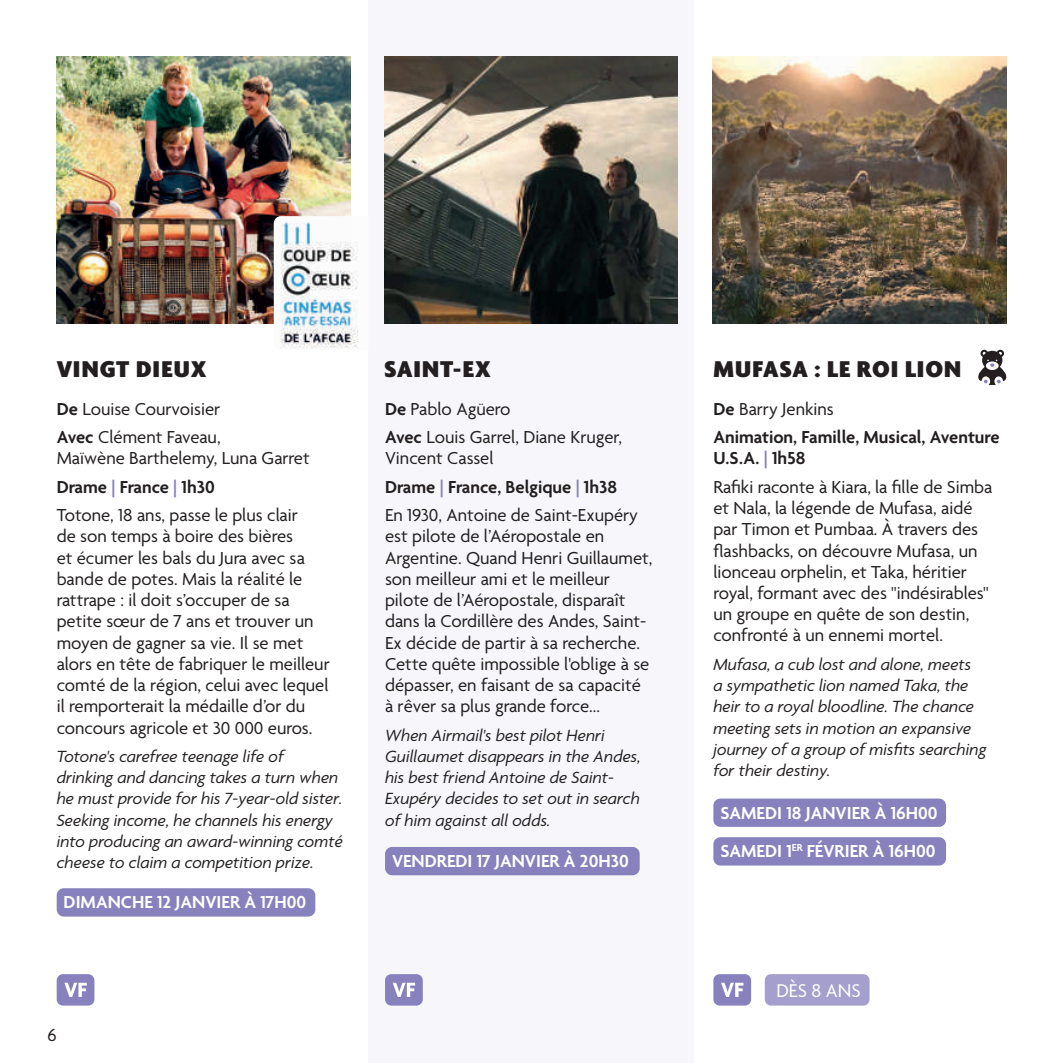
<style>
.page{position:relative;width:1063px;height:1063px;background:#fff}
.page>*{position:absolute;margin:0;border:0;box-sizing:border-box;transform-origin:0 0}
.t1{font:900 condensed 24.75px "Agenda";letter-spacing:.03em;color:#231f20;scale:1.17 1}
.t2{font:20px "Agenda";color:#fff}
.t3{font:18.75px/21.2px "Agenda";color:#231f20}
.t4{font:600 18.75px/38.8px "Agenda";color:#fff}
.t5{font:600 18.75px/28.2px "Agenda";color:#231f20}
.t6{font:italic 17.5px/21.2px "Agenda";color:#231f20}
.s1{font-weight:600}
.s2{font-weight:600;color:#8781bd}
.s3{font-weight:400}
</style>
<div class="page">
<div style="left:369px;top:0;width:325px;height:1063px;background:#f7f7fb"></div>
<div style="left:57px;top:974px;width:37px;height:32px;background:#8781bd;border-radius:6px"></div>
<svg style="left:64px;top:983px;width:23px;height:14px"></svg>
<div style="left:385px;top:974px;width:38px;height:32px;background:#8781bd;border-radius:6px"></div>
<svg style="left:393px;top:983px;width:22px;height:14px"></svg>
<div style="left:713px;top:974px;width:38px;height:32px;background:#8781bd;border-radius:6px"></div>
<svg style="left:721px;top:983px;width:22px;height:14px"></svg>
<div style="left:765px;top:974px;width:105px;height:32px;background:#a49fcd;border-radius:6px"></div>
<div style="left:57px;top:888px;width:258px;height:29px;background:#8781bd;border-radius:7px"></div>
<div style="left:385px;top:847px;width:255px;height:28px;background:#8781bd;border-radius:7px"></div>
<div style="left:713px;top:799px;width:233px;height:28px;background:#8781bd;border-radius:7px"></div>
<div style="left:713px;top:837px;width:233px;height:29px;background:#8781bd;border-radius:7px"></div>
<img style="left:57px;top:57px;width:293px;height:267px">
<img style="left:384px;top:57px;width:294px;height:267px">
<img style="left:713px;top:57px;width:293px;height:267px">
<img style="left:274px;top:216px;width:84px;height:133px">
<svg style="left:978px;top:350px;width:29px;height:35px"></svg>
<h1 class="t1" style="left:57px;top:356px;width:130px">VINGT DIEUX</h1>
<h1 class="t1" style="left:384px;top:356px;width:93px">SAINT-EX</h1>
<h1 class="t1" style="left:713px;top:356px;width:213px">MUFASA : LE ROI LION</h1>
<p class="t3" style="left:57px;top:396px;width:165px;line-height:28.2px"><span class="s1">De</span> Louise Courvoisier<br><span class="s1">Avec</span> Clément Faveau,</p>
<p class="t3" style="left:57px;top:445px;width:255px;line-height:28.2px">Maïwène Barthelemy, Luna Garret<br><span class="s1">Drame</span> <span class="s2">|</span> <span class="s1">France</span> <span class="s2">|</span> <span class="s1">1h30<br></span>Totone, 18 ans, passe le plus clair</p>
<p class="t3" style="left:57px;top:527px;width:275px">de son temps à boire des bières<br>et écumer les bals du Jura avec sa bande de potes. Mais la réalité le rattrape : il doit s’occuper de sa petite sœur de 7 ans et trouver un moyen de gagner sa vie. Il se met alors en tête de fabriquer le meilleur comté de la région, celui avec lequel il remporterait la médaille d’or du concours agricole et 30 000 euros.</p>
<p class="t6" style="left:57px;top:746px;width:288px">Totone's carefree teenage life of drinking and dancing takes a turn when he must provide for his 7-year-old sister.<br>Seeking income, he channels his energy into producing an award-winning comté cheese to claim a competition prize.</p>
<p class="t4" style="left:64px;top:884px;width:244px">DIMANCHE 12 JANVIER À 17H00</p>
<p class="t3" style="left:385px;top:396px;width:239px;line-height:28.2px"><span class="s1">De</span> Pablo Agüero<br><span class="s1">Avec</span> Louis Garrel, Diane Kruger,</p>
<p class="t3" style="left:385px;top:445px;width:254px;line-height:28.2px">Vincent Cassel<br><span class="s1">Drame</span> <span class="s2">|</span> <span class="s1">France, Belgique</span> <span class="s2">|</span> <span class="s1">1h38<br></span>En 1930, Antoine de Saint-Exupéry</p>
<p class="t3" style="left:385px;top:527px;width:269px">est pilote de l’Aéropostale en Argentine. Quand Henri Guillaumet, son meilleur ami et le meilleur pilote de l’Aéropostale, disparaît dans la Cordillère des Andes, Saint-Ex décide de partir à sa recherche.<br>Cette quête impossible l'oblige à se dépasser, en faisant de sa capacité à rêver sa plus grande force...</p>
<p class="t6" style="left:385px;top:725px;width:257px">When Airmail's best pilot Henri<br>Guillaumet disappears in the Andes, his best friend Antoine de Saint-<br>Exupéry decides to set out in search of him against all odds.</p>
<p class="t4" style="left:392px;top:843px;width:238px">VENDREDI 17 JANVIER À 20H30</p>
<p class="t3" style="left:48px;top:1026px;width:11px">6</p>
<p class="t5" style="left:713px;top:396px;width:288px">De <span class="s3">Barry Jenkins<br></span>Animation, Famille, Musical, Aventure</p>
<p class="t3" style="left:713px;top:445px;width:281px;line-height:28.2px"><span class="s1">U.S.A.</span> <span class="s2">|</span> <span class="s1">1h58<br></span>Rafiki raconte à Kiara, la fille de Simba</p>
<p class="t3" style="left:713px;top:499px;width:277px">et Nala, la légende de Mufasa, aidé par Timon et Pumbaa. À travers des flashbacks, on découvre Mufasa, un lionceau orphelin, et Taka, héritier royal, formant avec des "indésirables" un groupe en quête de son destin, confronté à un ennemi mortel.</p>
<p class="t6" style="left:713px;top:654px;width:275px">Mufasa, a cub lost and alone, meets<br>a sympathetic lion named Taka, the heir to a royal bloodline. The chance meeting sets in motion an expansive journey of a group of misfits searching for their destiny.</p>
<p class="t4" style="left:720px;top:794px;width:219px">SAMEDI 18 JANVIER À 16H00<br>SAMEDI 1<sup>ER</sup> FÉVRIER À 16H00</p>
<p class="t2" style="left:776px;top:980px;width:86px">DÈS 8 ANS</p>
</div>
